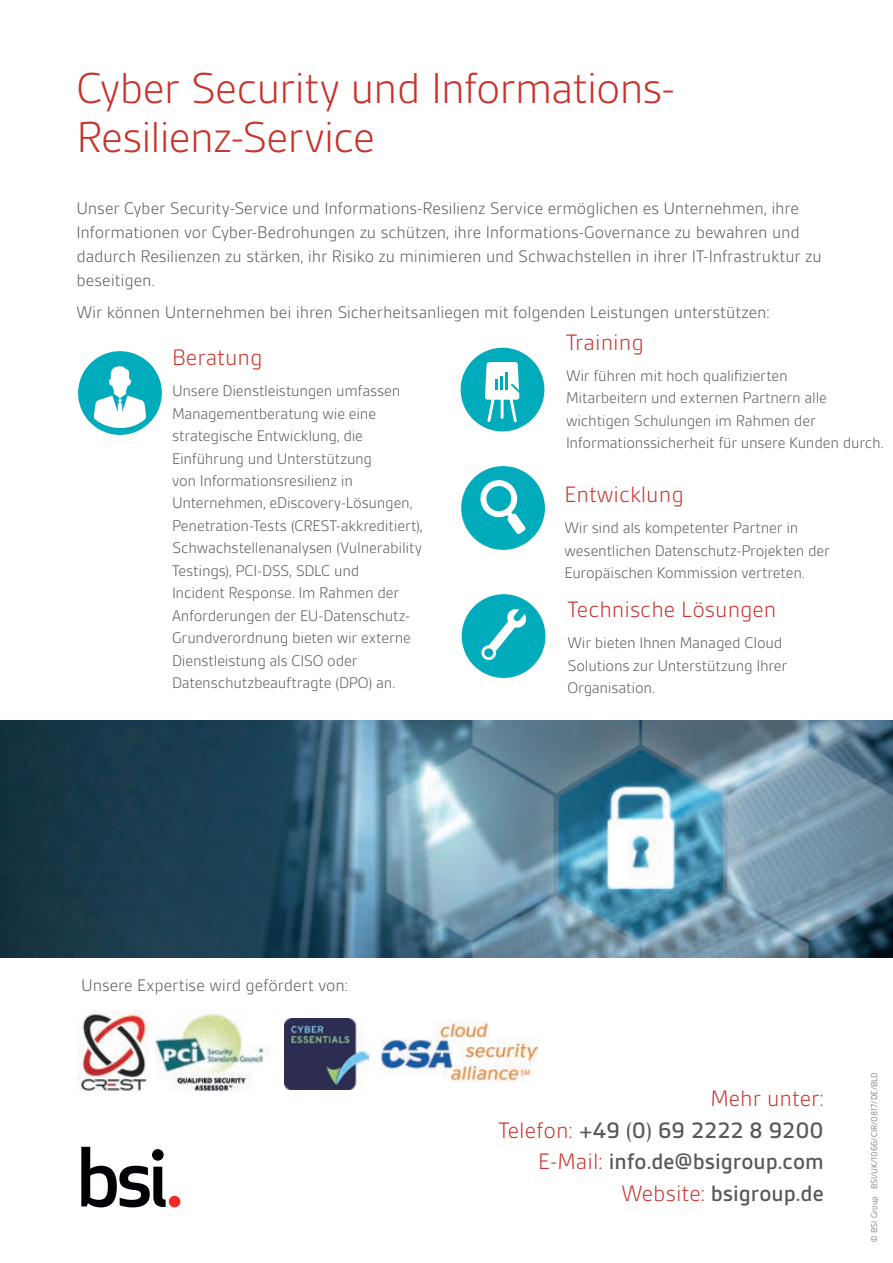
<style>
.page{position:relative;width:893px;height:1263px;background:#fff}
.page>*{position:absolute;margin:0;border:0;box-sizing:border-box;transform-origin:0 0}
.Heading_One{font:300 46.5px/49.5px "BSI Gesta";letter-spacing:-.025em;color:#c9312b}
.Page_Subtitle_-_Red{font:500 24px/31.5px "BSI Gesta";color:#57585a;text-align:right}
.Page_Subtitle_-_Red-2{font:300 24px "BSI Gesta";color:#c9312b}
.Page_Subtitle_-_Blac{font:300 18px/24px "BSI Gesta";letter-spacing:-.01em;color:#57585a}
.Body_Copy{font:300 16.5px/22.5px "BSI Gesta";letter-spacing:-.015em;color:#57585a}
.t1{font:300 9px "BSI Gesta";color:#57585a}
.s1{font-weight:300;color:#c9312b}
</style>
<div class="page">
<svg style="left:81px;top:1147px;width:85px;height:60px"></svg>
<div style="left:169px;top:1196px;width:11px;height:11px;background:#ee2e22;border-radius:50%"></div>
<img style="left:0;top:720px;width:893px;height:237px">
<svg style="left:461px;top:348px;width:83px;height:83px"></svg>
<hr style="left:500px;top:376px;width:3px;height:14px;background:#00acbc">
<hr style="left:505px;top:372px;width:3px;height:18px;background:#00acbc">
<hr style="left:501px;top:395px;width:3px;height:22px;background:#fff">
<svg style="left:78px;top:351px;width:84px;height:84px"></svg>
<svg style="left:462px;top:594px;width:83px;height:84px"></svg>
<svg style="left:461px;top:466px;width:84px;height:84px"></svg>
<img style="left:78px;top:1010px;width:72px;height:82px">
<img style="left:155px;top:1013px;width:114px;height:78px">
<img style="left:285px;top:1018px;width:84px;height:72px">
<img style="left:380px;top:1021px;width:157px;height:60px">
<p class="Heading_One" style="left:77px;top:63px;width:600px">Cyber Security und Informations-<br>Resilienz-Service</p>
<p class="Page_Subtitle_-_Blac" style="left:77px;top:196px;width:747px">Unser Cyber Security-Service und Informations-Resilienz Service ermöglichen es Unternehmen, ihre Informationen vor Cyber-Bedrohungen zu schützen, ihre Informations-Governance zu bewahren und dadurch Resilienzen zu stärken, ihr Risiko zu minimieren und Schwachstellen in ihrer IT-Infrastruktur zu beseitigen.</p>
<p class="Page_Subtitle_-_Blac" style="left:77px;top:300px;width:694px">Wir können Unternehmen bei ihren Sicherheitsanliegen mit folgenden Leistungen unterstützen:</p>
<p class="Page_Subtitle_-_Red-2" style="left:172px;top:345px;width:92px">Beratung</p>
<p class="Body_Copy" style="left:172px;top:380px;width:252px">Unsere Dienstleistungen umfassen Managementberatung wie eine strategische Entwicklung, die Einführung und Unterstützung<br>von Informationsresilienz in Unternehmen, eDiscovery-Lösungen, Penetration-Tests (CREST-akkreditiert), Schwachstellenanalysen (Vulnerability Testings), PCI-DSS, SDLC und<br>Incident Response. Im Rahmen der Anforderungen der EU-Datenschutz-Grundverordnung bieten wir externe Dienstleistung als CISO oder Datenschutzbeauftragte (DPO) an.</p>
<p class="Page_Subtitle_-_Red-2" style="left:566px;top:330px;width:79px">Training</p>
<p class="Body_Copy" style="left:566px;top:364px;width:319px">Wir führen mit hoch qualifizierten<br>Mitarbeitern und externen Partnern alle wichtigen Schulungen im Rahmen der Informationssicherheit für unsere Kunden durch.</p>
<p class="Page_Subtitle_-_Red-2" style="left:564px;top:482px;width:121px">Entwicklung</p>
<p class="Body_Copy" style="left:564px;top:517px;width:267px">Wir sind als kompetenter Partner in wesentlichen Datenschutz-Projekten der<br>Europäischen Kommission vertreten.</p>
<p class="Page_Subtitle_-_Red-2" style="left:568px;top:597px;width:210px">Technische Lösungen</p>
<p class="Body_Copy" style="left:568px;top:632px;width:221px">Wir bieten Ihnen Managed Cloud<br>Solutions zur Unterstützung Ihrer<br>Organisation.</p>
<p class="Page_Subtitle_-_Blac" style="left:81px;top:974px;width:268px">Unsere Expertise wird gefördert von:</p>
<p class="Page_Subtitle_-_Red-2" style="left:710px;top:1086px;width:115px">Mehr unter:</p>
<p class="Page_Subtitle_-_Red" style="left:498px;top:1114px;width:327px"><span class="s1">Telefon:</span> +49 (0) 69 2222 8 9200<br><span class="s1">E-Mail:</span> info.de@bsigroup.com</p>
<p class="Page_Subtitle_-_Red" style="left:621px;top:1177px;width:204px"><span class="s1">Website:</span> bsigroup.de</p>
<p class="t1" style="left:870px;top:1242px;width:171px;rotate:-90deg">© BSI Group BSI/UK/1066/CIR/0817/DE/BLD</p>
</div>
